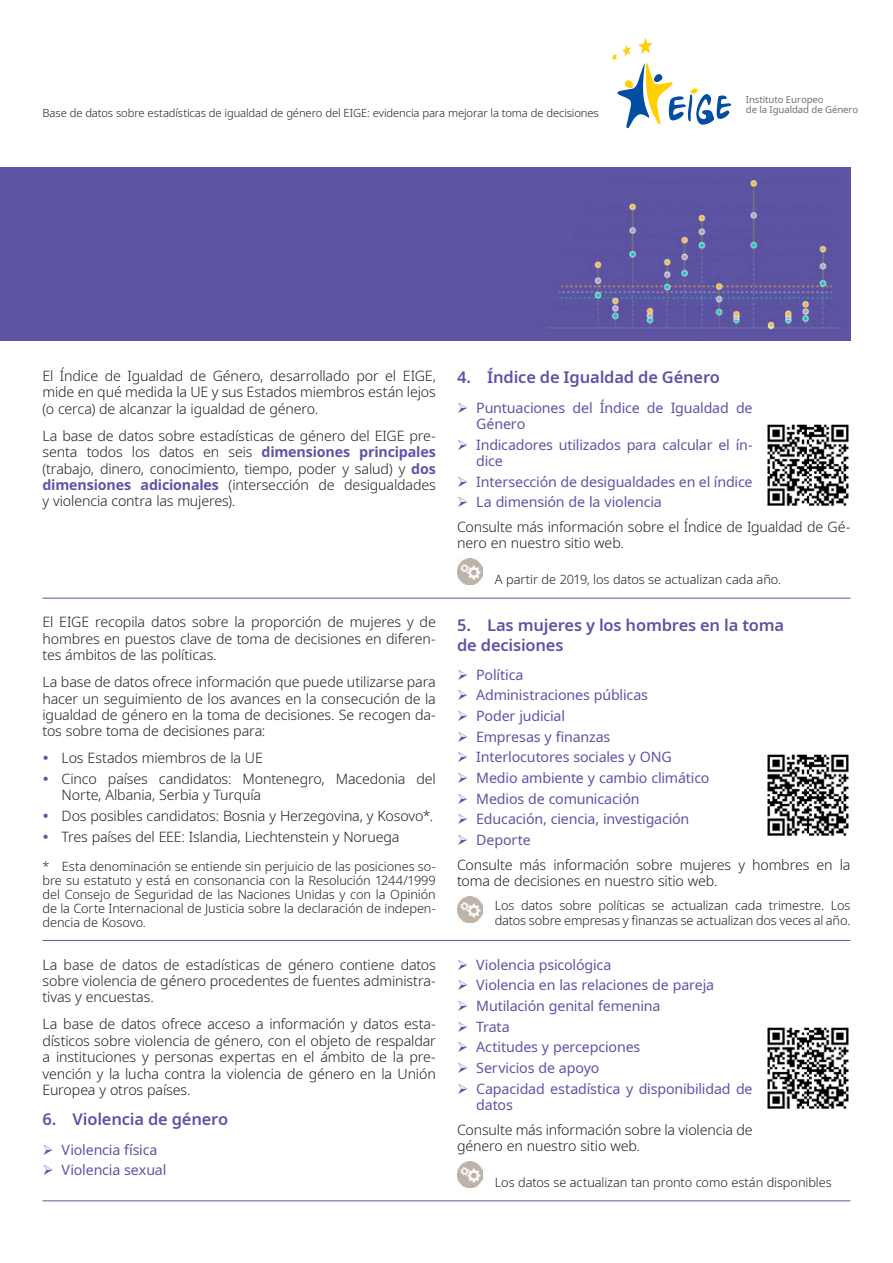
<style>
.page{position:relative;width:893px;height:1263px;background:#fff}
.page>*{position:absolute;margin:0;border:0;box-sizing:border-box;transform-origin:0 0}
.Title2{font:600 16.5px/19.8px "Noto Sans";letter-spacing:-.01em;color:#5e54a4}
.body_text{font:300 14.25px/16.4px "Noto Sans";letter-spacing:-.01em;color:#231f20;text-align:justify}
.t1{font:14.25px/16.4px "Noto Sans";letter-spacing:-.01em;color:#5e54a4}
.body_text_break{font:300 14.25px/16.4px "Noto Sans";letter-spacing:-.01em;color:#231f20;text-align:justify}
.footnote_text{font:300 12.75px/14px "Noto Sans";letter-spacing:-.005em;color:#231f20;text-align:justify}
.data_update{font:300 12.75px/14.7px "Noto Sans";letter-spacing:-.01em;color:#231f20}
.t2{font:300 11.25px "Noto Sans";letter-spacing:-.01em;color:#231f20}
.t3{font:9.6px "Noto Sans";letter-spacing:-.01em;color:#717073}
.s1{font-weight:700;color:#5e54a4}
</style>
<div class="page">
<svg style="left:612px;top:38px;width:119px;height:90px"></svg>
<img style="left:457px;top:559px;width:26px;height:25px">
<hr style="left:43px;top:598px;width:807px;height:1px;background:#5e54a4">
<img style="left:457px;top:896px;width:26px;height:26px">
<hr style="left:43px;top:940px;width:807px;height:1px;background:#5e54a4">
<img style="left:457px;top:1161px;width:26px;height:26px">
<hr style="left:43px;top:1200px;width:807px;height:1px;background:#5e54a4">
<img style="left:767px;top:424px;width:82px;height:82px">
<img style="left:767px;top:754px;width:82px;height:82px">
<img style="left:767px;top:1027px;width:82px;height:82px">
<div style="left:0;top:168px;width:850px;height:172px;background:#5d54a3"></div>
<p class="t3" style="left:746px;top:93px;width:79px">Instituto Europeo</p>
<p class="t2" style="left:43px;top:105px;width:558px">Base de datos sobre estadísticas de igualdad de género del EIGE: evidencia para mejorar la toma de decisiones</p>
<p class="t3" style="left:746px;top:103px;width:114px">de la Igualdad de Género</p>
<p class="body_text_break" style="left:43px;top:368px;width:395px">El Índice de Igualdad de Género, desarrollado por el EIGE, mide en qué medida la UE y sus Estados miembros están lejos (o cerca) de alcanzar la igualdad de género.</p>
<p class="body_text" style="left:43px;top:428px;width:395px">La base de datos sobre estadísticas de género del EIGE pre&shy;senta todos los datos en seis <span class="s1">dimensiones principales </span>(trabajo, dinero, conocimiento, tiempo, poder y salud) y <span class="s1">dos dimensiones adicionales</span> (intersección de desigualdades y violencia contra las mujeres).</p>
<p class="body_text" style="left:43px;top:614px;width:395px">El EIGE recopila datos sobre la proporción de mujeres y de hombres en puestos clave de toma de decisiones en diferen&shy;tes ámbitos de las políticas.</p>
<p class="body_text" style="left:43px;top:674px;width:395px">La base de datos ofrece información que puede utilizarse para hacer un seguimiento de los avances en la consecución de la igualdad de género en la toma de decisiones. Se recogen da&shy;tos sobre toma de decisiones para:</p>
<p class="body_text" style="left:62px;top:750px;width:203px">Los Estados miembros de la UE</p>
<p class="body_text" style="left:62px;top:771px;width:376px">Cinco países candidatos: Montenegro, Macedonia del<br>Norte, Albania, Serbia y Turquía</p>
<p class="body_text" style="left:62px;top:808px;width:373px">Dos posibles candidatos: Bosnia y Herzegovina, y Kosovo*.</p>
<p class="body_text" style="left:62px;top:829px;width:339px">Tres países del EEE: Islandia, Liechtenstein y Noruega</p>
<p class="footnote_text" style="left:43px;top:859px;width:395px">* Esta denominación se entiende sin perjuicio de las posiciones so&shy;bre su estatuto y está en consonancia con la Resolución 1244/1999 del Consejo de Seguridad de las Naciones Unidas y con la Opinión de la Corte Internacional de Justicia sobre la declaración de indepen&shy;dencia de Kosovo.</p>
<p class="body_text" style="left:43px;top:957px;width:395px">La base de datos de estadísticas de género contiene datos sobre violencia de género procedentes de fuentes administra&shy;tivas y encuestas.</p>
<p class="body_text" style="left:43px;top:1016px;width:395px">La base de datos ofrece acceso a información y datos esta&shy;dísticos sobre violencia de género, con el objeto de respaldar a instituciones y personas expertas en el ámbito de la pre&shy;vención y la lucha contra la violencia de género en la Unión Europea y otros países.</p>
<p class="Title2" style="left:43px;top:1110px;width:187px">6. Violencia de género</p>
<p class="t1" style="left:62px;top:1141px;width:97px">Violencia física</p>
<p class="t1" style="left:62px;top:1162px;width:106px">Violencia sexual</p>
<p class="Title2" style="left:457px;top:368px;width:264px">4. Índice de Igualdad de Género</p>
<p class="t1" style="left:476px;top:399px;width:278px">Puntuaciones del Índice de Igualdad de<br>Género</p>
<p class="t1" style="left:476px;top:436px;width:278px">Indicadores utilizados para calcular el ín&shy;dice</p>
<p class="t1" style="left:476px;top:473px;width:278px">Intersección de desigualdades en el índice</p>
<p class="t1" style="left:476px;top:494px;width:187px">La dimensión de la violencia</p>
<p class="body_text" style="left:457px;top:519px;width:395px">Consulte más información sobre el Índice de Igualdad de Gé&shy;nero en nuestro sitio web.</p>
<p class="data_update" style="left:495px;top:573px;width:288px">A partir de 2019, los datos se actualizan cada año.</p>
<p class="Title2" style="left:457px;top:615px;width:329px">5. Las mujeres y los hombres en la toma de decisiones</p>
<p class="t1" style="left:476px;top:667px;width:49px">Política</p>
<p class="t1" style="left:476px;top:687px;width:173px">Administraciones públicas</p>
<p class="t1" style="left:476px;top:708px;width:90px">Poder judicial</p>
<p class="t1" style="left:476px;top:729px;width:136px">Empresas y finanzas</p>
<p class="t1" style="left:476px;top:749px;width:197px">Interlocutores sociales y ONG</p>
<p class="t1" style="left:476px;top:770px;width:235px">Medio ambiente y cambio climático</p>
<p class="t1" style="left:476px;top:790px;width:165px">Medios de comunicación</p>
<p class="t1" style="left:476px;top:811px;width:215px">Educación, ciencia, investigación</p>
<p class="t1" style="left:476px;top:832px;width:56px">Deporte</p>
<p class="body_text" style="left:457px;top:857px;width:395px">Consulte más información sobre mujeres y hombres en la toma de decisiones en nuestro sitio web.</p>
<p class="data_update" style="left:495px;top:898px;width:357px">Los datos sobre políticas se actualizan cada trimestre. Los datos sobre empresas y finanzas se actualizan dos veces al año.</p>
<p class="t1" style="left:476px;top:957px;width:137px">Violencia psicológica</p>
<p class="t1" style="left:476px;top:977px;width:239px">Violencia en las relaciones de pareja</p>
<p class="t1" style="left:476px;top:998px;width:186px">Mutilación genital femenina</p>
<p class="t1" style="left:476px;top:1018px;width:35px">Trata</p>
<p class="t1" style="left:476px;top:1039px;width:166px">Actitudes y percepciones</p>
<p class="t1" style="left:476px;top:1060px;width:125px">Servicios de apoyo</p>
<p class="t1" style="left:476px;top:1080px;width:278px">Capacidad estadística y disponibilidad de datos</p>
<p class="body_text" style="left:457px;top:1122px;width:297px">Consulte más información sobre la violencia de género en nuestro sitio web.</p>
<p class="data_update" style="left:495px;top:1175px;width:338px">Los datos se actualizan tan pronto como están disponibles</p>
</div>
